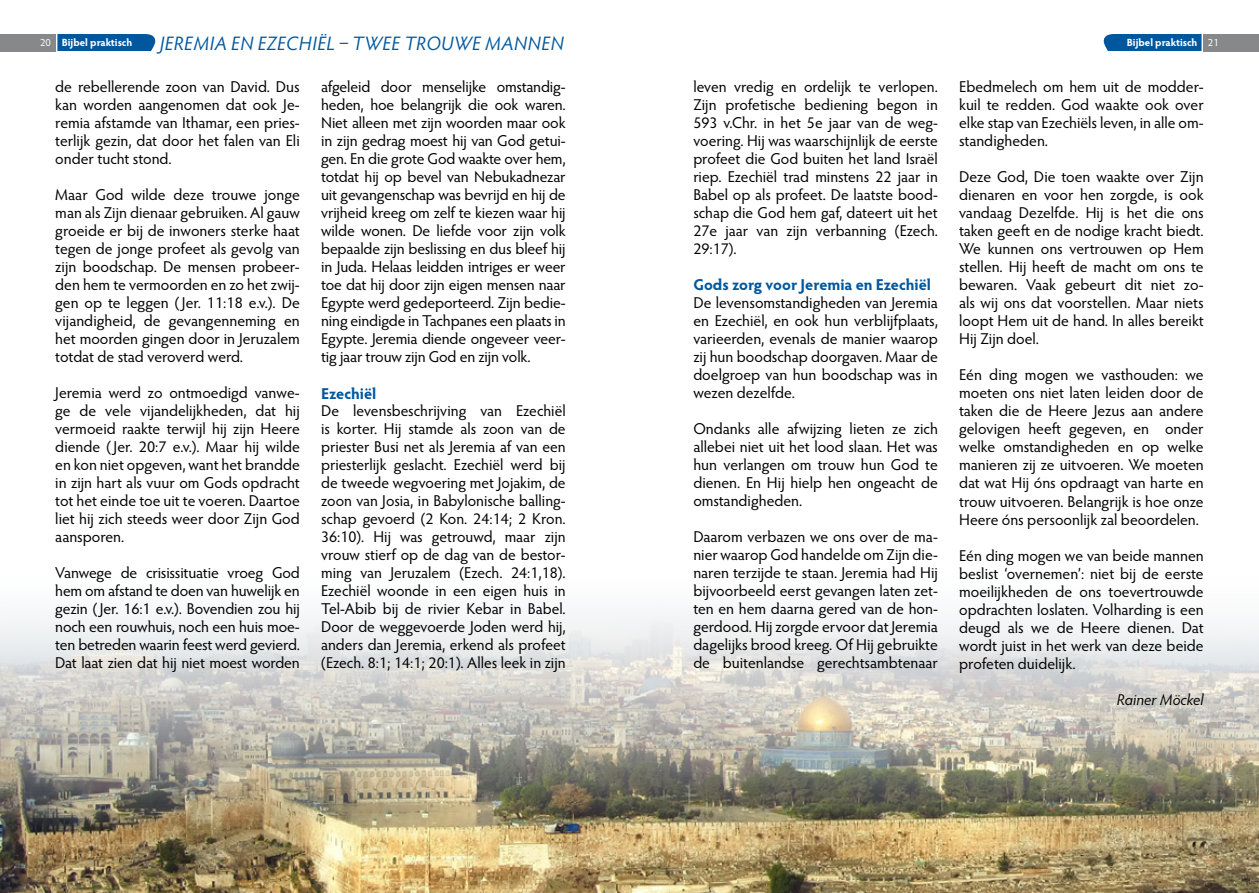
<style>
.page{position:relative;width:1259px;height:893px;background:#fff}
.page>*{position:absolute;margin:0;border:0;box-sizing:border-box;transform-origin:0 0}
.t1{font:italic 19.5px "Hypatia Sans Pro";letter-spacing:.025em;color:#00579d}
.t2{font:15.75px/18px "Hypatia Sans Pro";letter-spacing:-.005em;color:#000;text-align:justify}
.t3{font:700 15.75px "Hypatia Sans Pro";color:#00579d}
.t4{font:italic 15.75px "Hypatia Sans Pro";color:#000}
.t5{font:700 10.5px "Hypatia Sans Pro";letter-spacing:-.005em;color:#fff}
.t6{font:10.5px "Hypatia Sans Pro";color:#fff}
</style>
<div class="page">
<div style="left:0;top:34px;width:55px;height:17px;background:#87888a"></div>
<div style="left:1203px;top:34px;width:56px;height:17px;background:#87888a"></div>
<div style="left:1103px;top:34px;width:98px;height:17px;background:#00579d"></div>
<img style="left:0;top:613px;width:1259px;height:280px">
<div style="left:57px;top:34px;width:98px;height:17px;background:#00579d"></div>
<p class="t5" style="left:62px;top:35px;width:72px">Bijbel praktisch</p>
<p class="t1" style="left:160px;top:30px;width:405px">JEREMIA EN EZECHIËL – TWEE TROUWE MANNEN</p>
<p class="t5" style="left:1126px;top:35px;width:72px">Bijbel praktisch</p>
<p class="t6" style="left:40px;top:36px;width:12px">20</p>
<p class="t6" style="left:1208px;top:36px;width:12px">21</p>
<p class="t2" style="left:55px;top:77px;width:246px">de rebellerende zoon van David. Dus kan worden aangenomen dat ook Je&shy;remia afstamde van Ithamar, een pries&shy;terlijk gezin, dat door het falen van Eli onder tucht stond.</p>
<p class="t2" style="left:55px;top:185px;width:246px">Maar God wilde deze trouwe jonge man als Zijn dienaar gebruiken. Al gauw groeide er bij de inwoners sterke haat tegen de jonge profeet als gevolg van zijn boodschap. De mensen probeer&shy;den hem te vermoorden en zo het zwij&shy;gen op te leggen ( Jer. 11:18 e.v.). De vijandigheid, de gevangenneming en het moorden gingen door in Jeruzalem totdat de stad veroverd werd.</p>
<p class="t2" style="left:55px;top:384px;width:246px">Jeremia werd zo ontmoedigd vanwe&shy;ge de vele vijandelijkheden, dat hij vermoeid raakte terwijl hij zijn Heere diende ( Jer. 20:7 e.v.). Maar hij wilde en kon niet opgeven, want het brandde in zijn hart als vuur om Gods opdracht tot het einde toe uit te voeren. Daartoe liet hij zich steeds weer door Zijn God aansporen.</p>
<p class="t2" style="left:55px;top:564px;width:246px">Vanwege de crisissituatie vroeg God hem om afstand te doen van huwelijk en gezin ( Jer. 16:1 e.v.). Bovendien zou hij noch een rouwhuis, noch een huis moe&shy;ten betreden waarin feest werd gevierd.<br>Dat laat zien dat hij niet moest worden</p>
<p class="t2" style="left:321px;top:78px;width:246px">afgeleid door menselijke omstandig&shy;heden, hoe belangrijk die ook waren.<br>Niet alleen met zijn woorden maar ook in zijn gedrag moest hij van God getui&shy;gen. En die grote God waakte over hem, totdat hij op bevel van Nebukadnezar uit gevangenschap was bevrijd en hij de vrijheid kreeg om zelf te kiezen waar hij wilde wonen. De liefde voor zijn volk bepaalde zijn beslissing en dus bleef hij in Juda. Helaas leidden intriges er weer toe dat hij door zijn eigen mensen naar Egypte werd gedeporteerd. Zijn bedie&shy;ning eindigde in Tachpanes een plaats in Egypte. Jeremia diende ongeveer veer&shy;tig jaar trouw zijn God en zijn volk.</p>
<p class="t3" style="left:321px;top:382px;width:57px">Ezechiël</p>
<p class="t2" style="left:321px;top:401px;width:246px">De levensbeschrijving van Ezechiël is korter. Hij stamde als zoon van de priester Busi net als Jeremia af van een priesterlijk geslacht. Ezechiël werd bij de tweede wegvoering met Jojakim, de zoon van Josia, in Babylonische balling&shy;schap gevoerd (2 Kon. 24:14; 2 Kron.<br>36:10). Hij was getrouwd, maar zijn vrouw stierf op de dag van de bestor&shy;ming van Jeruzalem (Ezech. 24:1,18).<br>Ezechiël woonde in een eigen huis in Tel-Abib bij de rivier Kebar in Babel.<br>Door de weggevoerde Joden werd hij, anders dan Jeremia, erkend als profeet (Ezech. 8:1; 14:1; 20:1). Alles leek in zijn</p>
<p class="t2" style="left:693px;top:77px;width:246px">leven vredig en ordelijk te verlopen.<br>Zijn profetische bediening begon in 593 v.Chr. in het 5e jaar van de weg&shy;voering. Hij was waarschijnlijk de eerste profeet die God buiten het land Israël riep. Ezechiël trad minstens 22 jaar in Babel op als profeet. De laatste bood&shy;schap die God hem gaf, dateert uit het 27e jaar van zijn verbanning (Ezech.<br>29:17).</p>
<p class="t3" style="left:693px;top:274px;width:239px">Gods zorg voor Jeremia en Ezechiël</p>
<p class="t2" style="left:693px;top:293px;width:246px">De levensomstandigheden van Jeremia en Ezechiël, en ook hun verblijfplaats, varieerden, evenals de manier waarop zij hun boodschap doorgaven. Maar de doelgroep van hun boodschap was in wezen dezelfde.</p>
<p class="t2" style="left:693px;top:419px;width:246px">Ondanks alle afwijzing lieten ze zich allebei niet uit het lood slaan. Het was hun verlangen om trouw hun God te dienen. En Hij hielp hen ongeacht de omstandigheden.</p>
<p class="t2" style="left:693px;top:528px;width:246px">Daarom verbazen we ons over de ma&shy;nier waarop God handelde om Zijn die&shy;naren terzijde te staan. Jeremia had Hij bijvoorbeeld eerst gevangen laten zet&shy;ten en hem daarna gered van de hon&shy;gerdood. Hij zorgde ervoor dat Jeremia dagelijks brood kreeg. Of Hij gebruikte de buitenlandse gerechtsambtenaar</p>
<p class="t2" style="left:959px;top:78px;width:246px">Ebedmelech om hem uit de modder&shy;kuil te redden. God waakte ook over elke stap van Ezechiëls leven, in alle om&shy;standigheden.</p>
<p class="t2" style="left:959px;top:168px;width:246px">Deze God, Die toen waakte over Zijn dienaren en voor hen zorgde, is ook vandaag Dezelfde. Hij is het die ons taken geeft en de nodige kracht biedt.<br>We kunnen ons vertrouwen op Hem stellen. Hij heeft de macht om ons te bewaren. Vaak gebeurt dit niet zo&shy;als wij ons dat voorstellen. Maar niets loopt Hem uit de hand. In alles bereikt Hij Zijn doel.</p>
<p class="t2" style="left:959px;top:366px;width:246px">Eén ding mogen we vasthouden: we moeten ons niet laten leiden door de taken die de Heere Jezus aan andere gelovigen heeft gegeven, en onder welke omstandigheden en op welke manieren zij ze uitvoeren. We moeten dat wat Hij óns opdraagt van harte en trouw uitvoeren. Belangrijk is hoe onze Heere óns persoonlijk zal beoordelen.</p>
<p class="t2" style="left:959px;top:546px;width:246px">Eén ding mogen we van beide mannen beslist ‘overnemen’: niet bij de eerste moeilijkheden de ons toevertrouwde opdrachten loslaten. Volharding is een deugd als we de Heere dienen. Dat wordt juist in het werk van deze beide profeten duidelijk.</p>
<p class="t4" style="left:1117px;top:689px;width:88px">Rainer Möckel</p>
</div>
